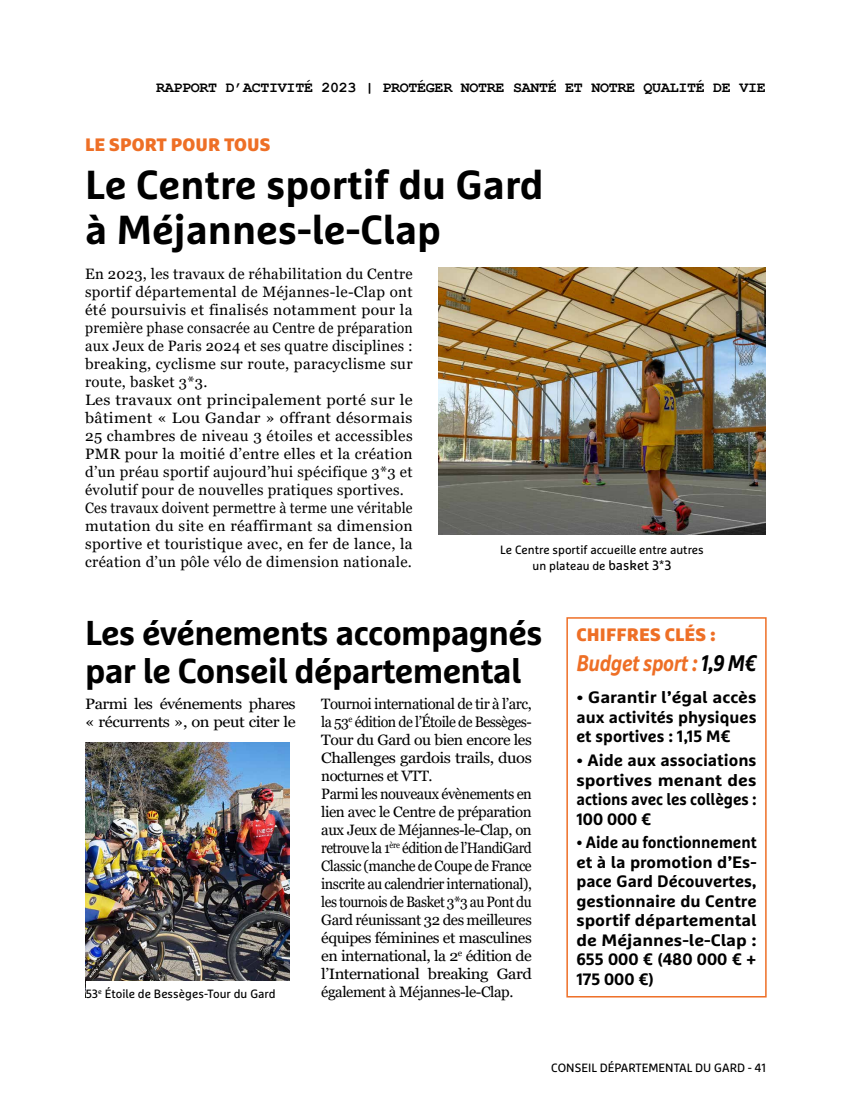
<style>
.page{position:relative;width:851px;height:1106px;background:#fff}
.page>*{position:absolute;margin:0;border:0;box-sizing:border-box;transform-origin:0 0}
.t1{font:700 40.5px/45px "Marselis Pro";color:#000}
.t2{font:700 34.5px/37.5px "Marselis Pro";letter-spacing:-.02em;color:#000}
.t3{font:italic 700 22.5px "Marselis Pro";letter-spacing:-.015em;color:#ee6f26;scale:.9 1}
.t4{font:900 18px "Marselis Pro";letter-spacing:.01em;color:#ee6f26}
.t5{font:700 16.5px/19.5px "Marselis Pro";color:#000;text-align:justify;scale:.95 1}
.t6{font:700 16.5px/19.5px "Marselis Pro";color:#000;text-align:justify;scale:1.04 1}
.t7{font:700 16.5px/19.5px "Marselis Pro";color:#000;text-align:justify;scale:1.1 1}
.t8{font:15px/18px "Georgia";letter-spacing:.015em;color:#000}
.t9{font:15px/18px "Georgia";letter-spacing:-.03em;color:#000}
.t10{font:700 15px "Courier New";letter-spacing:-.02em;color:#000}
.t11{font:15px/18px "Georgia";letter-spacing:-.03em;color:#000;scale:1.1 1}
.t12{font:12px/16.5px "Marselis Pro";color:#000;text-align:center}
.s1{font-size:13.5px}
.s2{color:#000}
</style>
<div class="page">
<img style="left:438px;top:268px;width:327px;height:266px">
<img style="left:86px;top:742px;width:203px;height:239px">
<div style="left:566px;top:617px;width:200px;height:380px;border:2px solid #ee6f26"></div>
<p class="t10" style="left:156px;top:78px;width:611px">RAPPORT D’ACTIVITÉ 2023 | PROTÉGER NOTRE SANTÉ ET NOTRE QUALITÉ DE VIE</p>
<p class="t4" style="left:85px;top:133px;width:187px">LE SPORT POUR TOUS</p>
<h1 class="t1" style="left:85px;top:161px;width:460px">Le Centre sportif du Gard à Méjannes-le-Clap</h1>
<p class="t8" style="left:85px;top:265px;width:329px">En 2023, les travaux de réhabilitation du Centre sportif départemental de Méjannes-le-Clap ont été poursuivis et finalisés notamment pour la première phase consacrée au Centre de préparation aux Jeux de Paris 2024 et ses quatre disciplines : breaking, cyclisme sur route, paracyclisme sur route, basket 3*3.<br>Les travaux ont principalement porté sur le bâtiment « Lou Gandar » offrant désormais 25 chambres de niveau 3 étoiles et accessibles PMR pour la moitié d’entre elles et la création d’un préau sportif aujourd’hui spécifique 3*3 et évolutif pour de nouvelles pratiques sportives.<br>Ces travaux doivent permettre à terme une véritable mutation du site en réaffirmant sa dimension sportive et touristique avec, en fer de lance, la création d’un pôle vélo de dimension nationale.</p>
<p class="t12" style="left:500px;top:541px;width:205px">Le Centre sportif accueille entre autres un plateau de <span class="s1">basket 3*3</span></p>
<h2 class="t2" style="left:85px;top:613px;width:459px">Les événements accompagnés par le Conseil départemental</h2>
<p class="t11" style="left:85px;top:695px;width:193px">Parmi les événements phares « récurrents », on peut citer le</p>
<p class="t9" style="left:321px;top:695px;width:212px">Tournoi international de tir à l’arc, la 53<sup>e</sup> édition de l’Étoile de Bessèges-Tour du Gard ou bien encore les Challenges gardois trails, duos nocturnes et VTT.<br>Parmi les nouveaux évènements en lien avec le Centre de préparation aux Jeux de Méjannes-le-Clap, on retrouve la 1<sup>ère</sup> édition de l’HandiGard Classic (manche de Coupe de France inscrite au calendrier international), les tournois de Basket 3*3 au Pont du Gard réunissant 32 des meilleures équipes féminines et masculines en international, la 2<sup>e</sup> édition de l’International breaking Gard également à Méjannes-le-Clap.</p>
<p class="t12" style="left:86px;top:984px;width:191px">53<sup>e</sup> Étoile de Bessèges-Tour du Gard</p>
<p class="t4" style="left:576px;top:623px;width:141px">CHIFFRES CLÉS :</p>
<h3 class="t3" style="left:576px;top:649px;width:202px">Budget sport : <span class="s2">1,9 M€</span></h3>
<p class="t7" style="left:576px;top:687px;width:165px">• Garantir l’égal accès aux activités physiques et sportives : 1,15 M€</p>
<p class="t6" style="left:576px;top:750px;width:175px">• Aide aux associations sportives menant des actions avec les collèges :<br>100 000 €</p>
<p class="t5" style="left:576px;top:832px;width:191px">• Aide au fonctionnement et à la promotion d’Es&shy;pace Gard Découvertes, gestionnaire du Centre sportif départemental de Méjannes-le-Clap :<br>655 000 € (480 000 € + 175 000 €)</p>
<p class="t12" style="left:551px;top:1059px;width:216px">CONSEIL DÉPARTEMENTAL DU GARD - 41</p>
</div>
